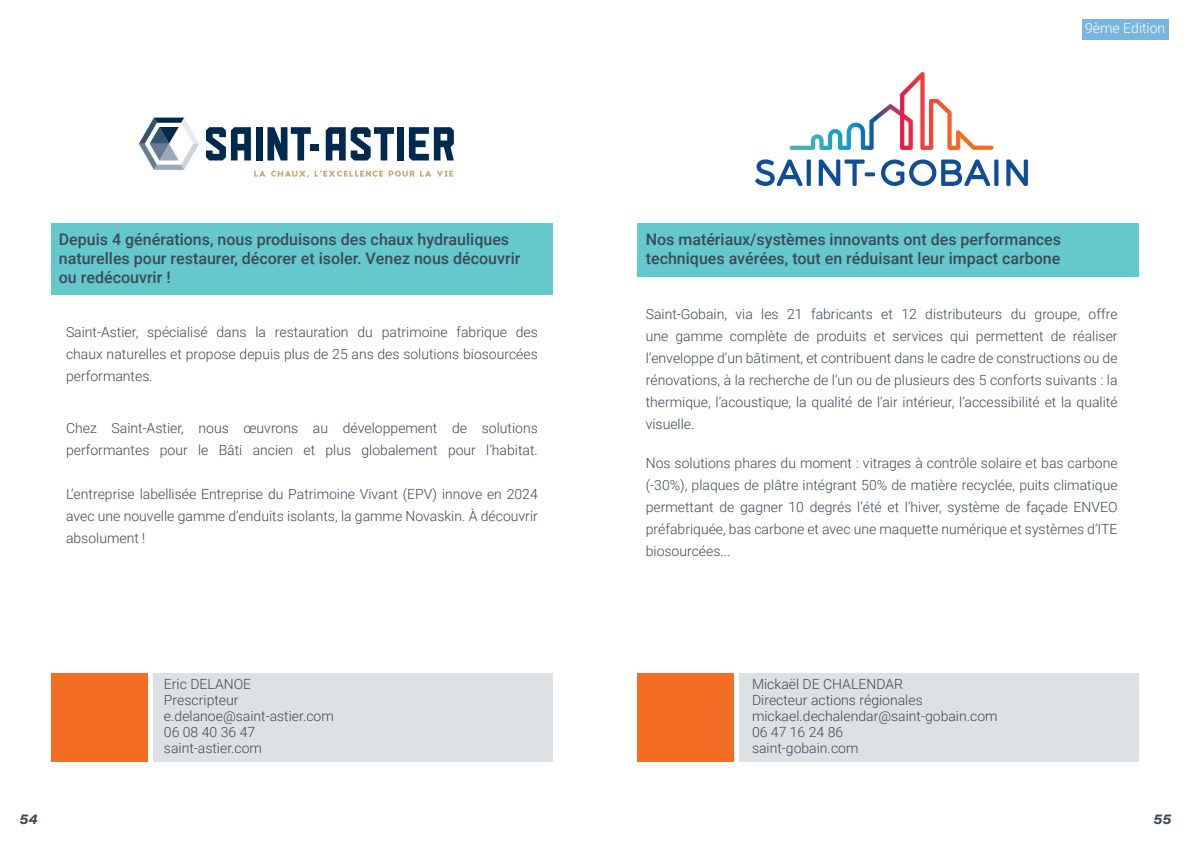
<style>
.page{position:relative;width:1191px;height:851px;background:#fff}
.page>*{position:absolute;margin:0;border:0;box-sizing:border-box;transform-origin:0 0}
.t1{font:500 16px/19.2px "Roboto";color:#3d4958}
.t2{font:300 14px/22px "Roboto";color:#3c4857;text-align:justify}
.t3{font:300 14px "Roboto";color:#fff}
.t4{font:italic 700 14px "Acumin Pro Wide";color:#3c4857}
</style>
<div class="page">
<div style="left:1082px;top:19px;width:87px;height:21px;background:#77b6e0"></div>
<div style="left:637px;top:223px;width:501px;height:53px;background:#64c8cd"></div>
<div style="left:51px;top:223px;width:502px;height:72px;background:#64c8cd"></div>
<div style="left:51px;top:673px;width:96px;height:88px;background:#f36e23"></div>
<div style="left:153px;top:673px;width:400px;height:88px;background:#dde1e4"></div>
<div style="left:637px;top:673px;width:96px;height:88px;background:#f36e23"></div>
<div style="left:739px;top:673px;width:399px;height:88px;background:#dde1e4"></div>
<svg style="left:755px;top:159px;width:47px;height:27px"></svg>
<div style="left:806px;top:159px;width:5px;height:27px;background:#0f4d96"></div>
<svg style="left:818px;top:159px;width:46px;height:27px"></svg>
<svg style="left:864px;top:172px;width:11px;height:4px"></svg>
<svg style="left:881px;top:159px;width:109px;height:27px"></svg>
<svg style="left:994px;top:159px;width:4px;height:27px"></svg>
<svg style="left:1006px;top:159px;width:22px;height:27px"></svg>
<svg style="left:790px;top:72px;width:203px;height:78px"></svg>
<svg style="left:267px;top:127px;width:44px;height:33px"></svg>
<svg style="left:326px;top:127px;width:68px;height:33px"></svg>
<div style="left:397px;top:127px;width:7px;height:33px;background:#00294e"></div>
<div style="left:256px;top:127px;width:6px;height:33px;background:#00294e"></div>
<svg style="left:409px;top:127px;width:45px;height:33px"></svg>
<svg style="left:206px;top:127px;width:45px;height:33px"></svg>
<div style="left:311px;top:144px;width:8px;height:6px;background:#00294e"></div>
<svg style="left:139px;top:117px;width:60px;height:53px"></svg>
<svg style="left:254px;top:170px;width:160px;height:7px"></svg>
<svg style="left:420px;top:171px;width:11px;height:6px"></svg>
<svg style="left:437px;top:171px;width:16px;height:6px"></svg>
<p class="t1" style="left:59px;top:229px;width:463px">Depuis 4 générations, nous produisons des chaux hydrauliques naturelles pour restaurer, décorer et isoler. Venez nous découvrir</p>
<p class="t1" style="left:59px;top:267px;width:113px">ou redécouvrir !</p>
<p class="t2" style="left:66px;top:320px;width:473px">Saint-Astier, spécialisé dans la restauration du patrimoine fabrique des chaux naturelles et propose depuis plus de 25 ans des solutions biosourcées performantes.</p>
<p class="t2" style="left:66px;top:416px;width:473px">Chez Saint-Astier, nous œuvrons au développement de solutions performantes pour le Bâti ancien et plus globalement pour l’habitat.</p>
<p class="t2" style="left:66px;top:482px;width:473px">L’entreprise labellisée Entreprise du Patrimoine Vivant (EPV) innove en 2024 avec une nouvelle gamme d’enduits isolants, la gamme Novaskin. À découvrir absolument !</p>
<p class="t3" style="left:1085px;top:19px;width:82px">9ème Edition</p>
<p class="t1" style="left:646px;top:229px;width:417px">Nos matériaux/systèmes innovants ont des performances techniques avérées, tout en réduisant leur impact carbone</p>
<p class="t2" style="left:646px;top:302px;width:473px">Saint-Gobain, via les 21 fabricants et 12 distributeurs du groupe, offre une gamme complète de produits et services qui permettent de réaliser l’enveloppe d’un bâtiment, et contribuent dans le cadre de constructions ou de rénovations, à la recherche de l’un ou de plusieurs des 5 conforts suivants : la thermique, l’acoustique, la qualité de l’air intérieur, l’accessibilité et la qualité visuelle.</p>
<p class="t2" style="left:646px;top:451px;width:473px">Nos solutions phares du moment : vitrages à contrôle solaire et bas carbone (-30%), plaques de plâtre intégrant 50% de matière recyclée, puits climatique permettant de gagner 10 degrés l’été et l’hiver, système de façade ENVEO préfabriquée, bas carbone et avec une maquette numérique et systèmes d’ITE biosourcées...</p>
<p class="t2" style="left:164px;top:675px;width:171px;line-height:16px;text-align:left">Eric DELANOE<br>Prescripteur e.delanoe@saint-astier.com<br>06 08 40 36 47 saint-astier.com</p>
<p class="t2" style="left:752px;top:675px;width:247px;line-height:16px;text-align:left">Mickaël DE CHALENDAR<br>Directeur actions régionales mickael.dechalendar@saint-gobain.com<br>06 47 16 24 86<br>saint-gobain.com</p>
<p class="t4" style="left:19px;top:808px;width:20px">54</p>
<p class="t4" style="left:1153px;top:808px;width:19px">55</p>
</div>
